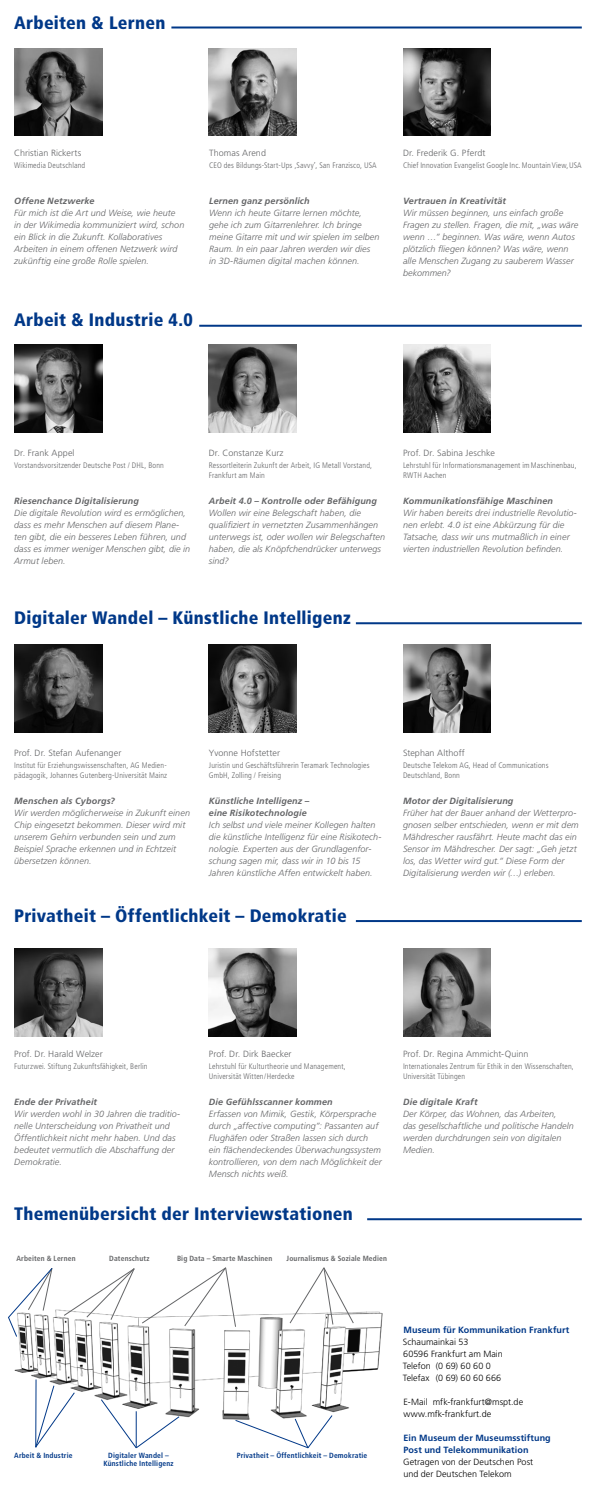
<style>
.page{position:relative;width:596px;height:1489px;background:#fff}
.page>*{position:absolute;margin:0;border:0;box-sizing:border-box;transform-origin:0 0}
.t1{font:900 condensed 18px "Frutiger";letter-spacing:.015em;color:#003888}
.t2{font:italic 300 9px/12px "Frutiger";letter-spacing:.005em;color:#646567}
.t3{font:italic 700 9px/12px "Frutiger";letter-spacing:.015em;color:#646567}
.t4{font:300 9px "Frutiger";letter-spacing:.005em;color:#646567}
.t5{font:300 9px/12px "Frutiger";letter-spacing:.005em;color:#000}
.t6{font:700 9px/12px "Frutiger";letter-spacing:.01em;color:#003888}
.t7{font:300 condensed 8px/10px "Frutiger";letter-spacing:.015em;color:#646567}
.t8{font:700 condensed 7.5px "Frutiger";letter-spacing:.02em;color:#003888}
.t9{font:700 condensed 7.5px "Frutiger";letter-spacing:.02em;color:#646567}
</style>
<div class="page">
<hr style="left:171px;top:26px;width:410px;height:2px;background:#003888">
<hr style="left:199px;top:325px;width:382px;height:2px;background:#003888">
<hr style="left:355px;top:622px;width:226px;height:2px;background:#003888">
<hr style="left:355px;top:920px;width:226px;height:2px;background:#003888">
<hr style="left:367px;top:1218px;width:214px;height:2px;background:#003888">
<img style="left:14px;top:48px;width:88px;height:88px">
<img style="left:209px;top:48px;width:88px;height:88px">
<img style="left:403px;top:48px;width:87px;height:88px">
<img style="left:14px;top:344px;width:88px;height:88px">
<img style="left:209px;top:344px;width:88px;height:88px">
<img style="left:403px;top:344px;width:87px;height:88px">
<img style="left:14px;top:644px;width:88px;height:88px">
<img style="left:209px;top:644px;width:88px;height:88px">
<img style="left:403px;top:644px;width:87px;height:88px">
<img style="left:14px;top:948px;width:88px;height:88px">
<img style="left:209px;top:948px;width:88px;height:88px">
<img style="left:403px;top:948px;width:87px;height:88px">
<img style="left:14px;top:1309px;width:369px;height:111px">
<hr style="left:35px;top:1379px;width:1px;height:68px;background:#003888">
<svg style="left:100px;top:1398px;width:80px;height:50px"></svg>
<svg style="left:35px;top:1384px;width:40px;height:63px"></svg>
<svg style="left:63px;top:1268px;width:72px;height:52px"></svg>
<svg style="left:141px;top:1267px;width:95px;height:60px"></svg>
<svg style="left:289px;top:1267px;width:65px;height:58px"></svg>
<hr style="left:136px;top:1411px;width:1px;height:36px;background:#003888">
<svg style="left:234px;top:1414px;width:99px;height:34px"></svg>
<svg style="left:8px;top:1268px;width:45px;height:69px"></svg>
<h1 class="t1" style="left:14px;top:11px;width:153px">Arbeiten &amp; Lernen</h1>
<p class="t4" style="left:14px;top:148px;width:69px">Christian Rickerts</p>
<p class="t7" style="left:14px;top:160px;width:73px">Wikimedia Deutschland</p>
<p class="t3" style="left:14px;top:195px;width:82px">Offene Netzwerke</p>
<p class="t2" style="left:14px;top:207px;width:171px">Für mich ist die Art und Weise, wie heute in der Wikimedia kommuniziert wird, schon ein Blick in die Zukunft. Kollaboratives Arbeiten in einem offenen Netzwerk wird zukünftig eine große Rolle spielen.</p>
<p class="t4" style="left:209px;top:148px;width:58px">Thomas Arend</p>
<p class="t7" style="left:209px;top:160px;width:169px">CEO des Bildungs-Start-Ups ‚Savvy’, San Franzisco, USA</p>
<p class="t3" style="left:209px;top:195px;width:102px">Lernen ganz persönlich</p>
<p class="t2" style="left:209px;top:207px;width:172px">Wenn ich heute Gitarre lernen möchte, gehe ich zum Gitarrenlehrer. Ich bringe meine Gitarre mit und wir spielen im selben Raum. In ein paar Jahren werden wir dies in 3D-Räumen digital machen können.</p>
<h1 class="t1" style="left:14px;top:309px;width:180px">Arbeit &amp; Industrie 4.0</h1>
<p class="t4" style="left:403px;top:148px;width:84px">Dr. Frederik G. Pferdt</p>
<p class="t7" style="left:403px;top:160px;width:180px">Chief Innovation Evangelist Google Inc. MountainView,USA</p>
<p class="t3" style="left:403px;top:195px;width:104px">Vertrauen in Kreativität</p>
<p class="t2" style="left:403px;top:207px;width:177px">Wir müssen beginnen, uns einfach große Fragen zu stellen. Fragen, die mit, „was wäre wenn …” beginnen. Was wäre, wenn Autos plötzlich fliegen können? Was wäre, wenn alle Menschen Zugang zu sauberem Wasser bekommen?</p>
<p class="t4" style="left:14px;top:448px;width:62px">Dr. Frank Appel</p>
<p class="t7" style="left:14px;top:460px;width:151px">Vorstandsvorsitzender Deutsche Post / DHL, Bonn</p>
<p class="t3" style="left:14px;top:495px;width:126px">Riesenchance Digitalisierung</p>
<p class="t2" style="left:14px;top:507px;width:177px">Die digitale Revolution wird es ermöglichen, dass es mehr Menschen auf diesem Plane&shy;ten gibt, die ein besseres Leben führen, und dass es immer weniger Menschen gibt, die in Armut leben.</p>
<p class="t4" style="left:209px;top:448px;width:76px">Dr. Constanze Kurz</p>
<p class="t7" style="left:209px;top:460px;width:165px">Ressortleiterin Zukunft der Arbeit, IG Metall Vorstand,<br>Frankfurt am Main</p>
<p class="t3" style="left:209px;top:495px;width:169px">Arbeit 4.0 – Kontrolle oder Befähigung</p>
<p class="t2" style="left:209px;top:507px;width:178px">Wollen wir eine Belegschaft haben, die qualifiziert in vernetzten Zusammenhängen unterwegs ist, oder wollen wir Belegschaften haben, die als Knöpfchendrücker unterwegs sind?</p>
<p class="t4" style="left:403px;top:448px;width:93px">Prof. Dr. Sabina Jeschke</p>
<p class="t7" style="left:403px;top:460px;width:175px">Lehrstuhl für Informationsmanagement im Maschinenbau,<br>RWTH Aachen</p>
<p class="t3" style="left:403px;top:495px;width:151px">Kommunikationsfähige Maschinen</p>
<p class="t2" style="left:403px;top:507px;width:175px">Wir haben bereits drei industrielle Revolutio&shy;nen erlebt. 4.0 ist eine Abkürzung für die Tatsache, dass wir uns mutmaßlich in einer vierten industriellen Revolution befinden.</p>
<h1 class="t1" style="left:14px;top:607px;width:338px">Digitaler Wandel – Künstliche Intelligenz</h1>
<p class="t4" style="left:14px;top:748px;width:109px">Prof. Dr. Stefan Aufenanger</p>
<p class="t7" style="left:14px;top:760px;width:154px">Institut für Erziehungswissenschaften, AG Medien&shy;pädagogik, Johannes Gutenberg-Universität Mainz</p>
<p class="t3" style="left:14px;top:795px;width:102px">Menschen als Cyborgs?</p>
<p class="t2" style="left:14px;top:807px;width:177px">Wir werden möglicherweise in Zukunft einen Chip eingesetzt bekommen. Dieser wird mit unserem Gehirn verbunden sein und zum Beispiel Sprache erkennen und in Echtzeit übersetzen können.</p>
<p class="t4" style="left:209px;top:748px;width:73px">Yvonne Hofstetter</p>
<p class="t7" style="left:209px;top:760px;width:162px">Juristin und Geschäftsführerin Teramark Technologies<br>GmbH, Zolling / Freising</p>
<p class="t3" style="left:209px;top:795px;width:102px">Künstliche Intelligenz – eine Risikotechnologie</p>
<p class="t2" style="left:209px;top:819px;width:174px">Ich selbst und viele meiner Kollegen halten die künstliche Intelligenz für eine Risikotech&shy;nologie. Experten aus der Grundlagenfor&shy;schung sagen mir, dass wir in 10 bis 15<br>Jahren künstliche Affen entwickelt haben.</p>
<h1 class="t1" style="left:14px;top:905px;width:334px">Privatheit – Öffentlichkeit – Demokratie</h1>
<p class="t4" style="left:403px;top:748px;width:63px">Stephan Althoff</p>
<p class="t7" style="left:403px;top:760px;width:147px">Deutsche Telekom AG, Head of Communications<br>Deutschland, Bonn</p>
<p class="t3" style="left:403px;top:795px;width:112px">Motor der Digitalisierung</p>
<p class="t2" style="left:403px;top:807px;width:177px">Früher hat der Bauer anhand der Wetterpro&shy;gnosen selber entschieden, wenn er mit dem Mähdrescher rausfährt. Heute macht das ein Sensor im Mähdrescher. Der sagt: „Geh jetzt los, das Wetter wird gut.“ Diese Form der Digitalisierung werden wir (…) erleben.</p>
<p class="t4" style="left:14px;top:1048px;width:90px">Prof. Dr. Harald Welzer</p>
<p class="t7" style="left:14px;top:1060px;width:135px">Futurzwei. Stiftung Zukunftsfähigkeit, Berlin</p>
<p class="t3" style="left:14px;top:1095px;width:84px">Ende der Privatheit</p>
<p class="t2" style="left:14px;top:1107px;width:167px">Wir werden wohl in 30 Jahren die traditio&shy;nelle Unterscheidung von Privatheit und Öffentlichkeit nicht mehr haben. Und das bedeutet vermutlich die Abschaffung der Demokratie.</p>
<p class="t4" style="left:209px;top:1048px;width:84px">Prof. Dr. Dirk Baecker</p>
<p class="t7" style="left:209px;top:1060px;width:138px">Lehrstuhl für Kulturtheorie und Management,<br>Universität Witten/Herdecke</p>
<p class="t3" style="left:209px;top:1095px;width:125px">Die Gefühlsscanner kommen</p>
<p class="t2" style="left:209px;top:1107px;width:174px">Erfassen von Mimik, Gestik, Körpersprache durch „affective computing”: Passanten auf Flughäfen oder Straßen lassen sich durch ein flächendeckendes Überwachungssystem kontrollieren, von dem nach Möglichkeit der Mensch nichts weiß.</p>
<h1 class="t1" style="left:14px;top:1203px;width:340px">Themenübersicht der Interviewstationen</h1>
<p class="t9" style="left:16px;top:1253px;width:61px">Arbeiten &amp; Lernen</p>
<p class="t9" style="left:109px;top:1253px;width:42px">Datenschutz</p>
<p class="t9" style="left:177px;top:1253px;width:97px">Big Data – Smarte Maschinen</p>
<p class="t9" style="left:286px;top:1253px;width:102px">Journalismus &amp; Soziale Medien</p>
<p class="t4" style="left:403px;top:1048px;width:127px">Prof. Dr. Regina Ammicht-Quinn</p>
<p class="t7" style="left:403px;top:1060px;width:172px">Internationales Zentrum für Ethik in den Wissenschaften,<br>Universität Tübingen</p>
<p class="t3" style="left:403px;top:1095px;width:76px">Die digitale Kraft</p>
<p class="t2" style="left:403px;top:1107px;width:172px">Der Körper, das Wohnen, das Arbeiten,<br>das gesellschaftliche und politische Handeln werden durchdrungen sein von digitalen Medien.</p>
<p class="t8" style="left:14px;top:1451px;width:60px">Arbeit &amp; Industrie</p>
<p class="t8" style="left:108px;top:1451px;width:62px">Digitaler Wandel –</p>
<p class="t8" style="left:236px;top:1451px;width:132px">Privatheit – Öffentlichkeit – Demokratie</p>
<p class="t8" style="left:103px;top:1459px;width:72px">Künstliche Intelligenz</p>
<p class="t6" style="left:403px;top:1323px;width:167px">Museum für Kommunikation Frankfurt</p>
<p class="t5" style="left:402px;top:1335px;width:102px">Schaumainkai 53<br>60596 Frankfurt am Main<br>Telefon (0 69) 60 60 0<br>Telefax (0 69) 60 60 666</p>
<p class="t5" style="left:403px;top:1395px;width:121px">E-Mail mfk-frankfurt@mspt.de www.mfk-frankfurt.de</p>
<p class="t6" style="left:403px;top:1431px;width:149px">Ein Museum der Museumsstiftung<br>Post und Telekommunikation</p>
<p class="t5" style="left:403px;top:1455px;width:132px">Getragen von der Deutschen Post und der Deutschen Telekom</p>
</div>
